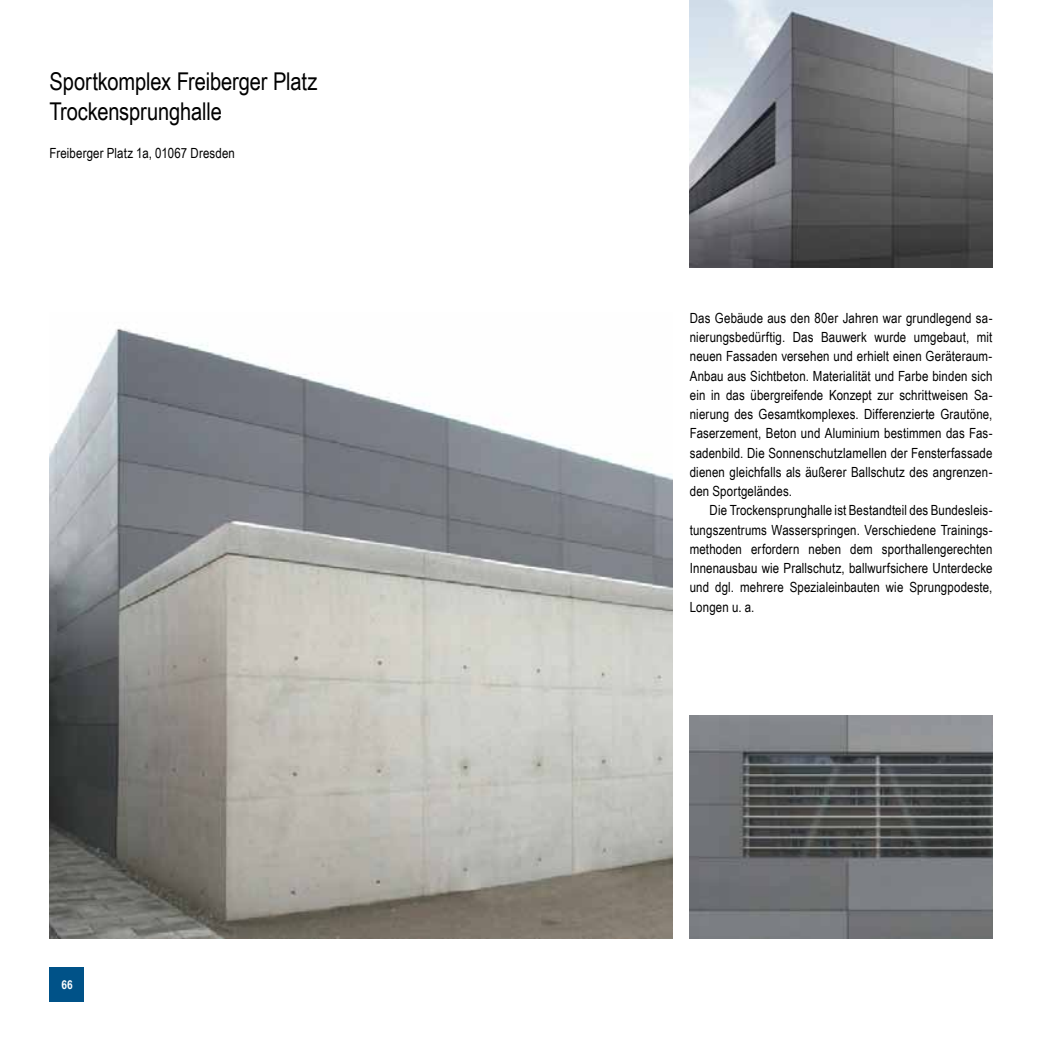
<style>
.page{position:relative;width:1062px;height:1042px;background:#fff}
.page>*{position:absolute;margin:0;border:0;box-sizing:border-box;transform-origin:0 0}
.t1{font:24.5px/29.8px "Arial Narrow";letter-spacing:-.005em;color:#000}
.t2{font:14px "Arial Narrow";letter-spacing:.01em;color:#000}
.t3{font:700 12.25px "Arial Narrow";color:#fff}
</style>
<div class="page">
<div style="left:50px;top:967px;width:34px;height:35px;background:#005288"></div>
<img style="left:690px;top:0;width:302px;height:268px">
<img style="left:690px;top:715px;width:302px;height:224px">
<img style="left:50px;top:328px;width:622px;height:611px">
<p class="t1" style="left:50px;top:65px;width:269px">Sportkomplex Freiberger Platz<br>Trockensprunghalle</p>
<p class="t2" style="left:50px;top:143px;width:187px">Freiberger Platz 1a, 01067 Dresden</p>
<p class="t3" style="left:61px;top:975px;width:13px">66</p>
<p class="t2" style="left:690px;top:308px;width:304px">Das Gebäude aus den 80er Jahren war grundlegend sa-</p>
<p class="t2" style="left:690px;top:327px;width:304px">nierungsbedürftig. Das Bauwerk wurde umgebaut, mit</p>
<p class="t2" style="left:690px;top:346px;width:304px">neuen Fassaden versehen und erhielt einen Geräteraum-</p>
<p class="t2" style="left:690px;top:365px;width:304px">Anbau aus Sichtbeton. Materialität und Farbe binden sich</p>
<p class="t2" style="left:690px;top:385px;width:304px">ein in das übergreifende Konzept zur schrittweisen Sa-</p>
<p class="t2" style="left:690px;top:404px;width:304px">nierung des Gesamtkomplexes. Differenzierte Grautöne,</p>
<p class="t2" style="left:690px;top:423px;width:304px">Faserzement, Beton und Aluminium bestimmen das Fas-</p>
<p class="t2" style="left:690px;top:442px;width:304px">sadenbild. Die Sonnenschutzlamellen der Fensterfassade</p>
<p class="t2" style="left:690px;top:462px;width:304px">dienen gleichfalls als äußerer Ballschutz des angrenzen-</p>
<p class="t2" style="left:690px;top:481px;width:104px">den Sportgeländes.</p>
<p class="t2" style="left:709px;top:500px;width:284px">Die Trockensprunghalle ist Bestandteil des Bundesleis-</p>
<p class="t2" style="left:690px;top:519px;width:304px">tungszentrums Wasserspringen. Verschiedene Trainings-</p>
<p class="t2" style="left:690px;top:539px;width:304px">methoden erfordern neben dem sporthallengerechten</p>
<p class="t2" style="left:690px;top:558px;width:304px">Innenausbau wie Prallschutz, ballwurfsichere Unterdecke</p>
<p class="t2" style="left:690px;top:577px;width:304px">und dgl. mehrere Spezialeinbauten wie Sprungpodeste,</p>
<p class="t2" style="left:690px;top:596px;width:66px">Longen u. a.</p>
</div>
